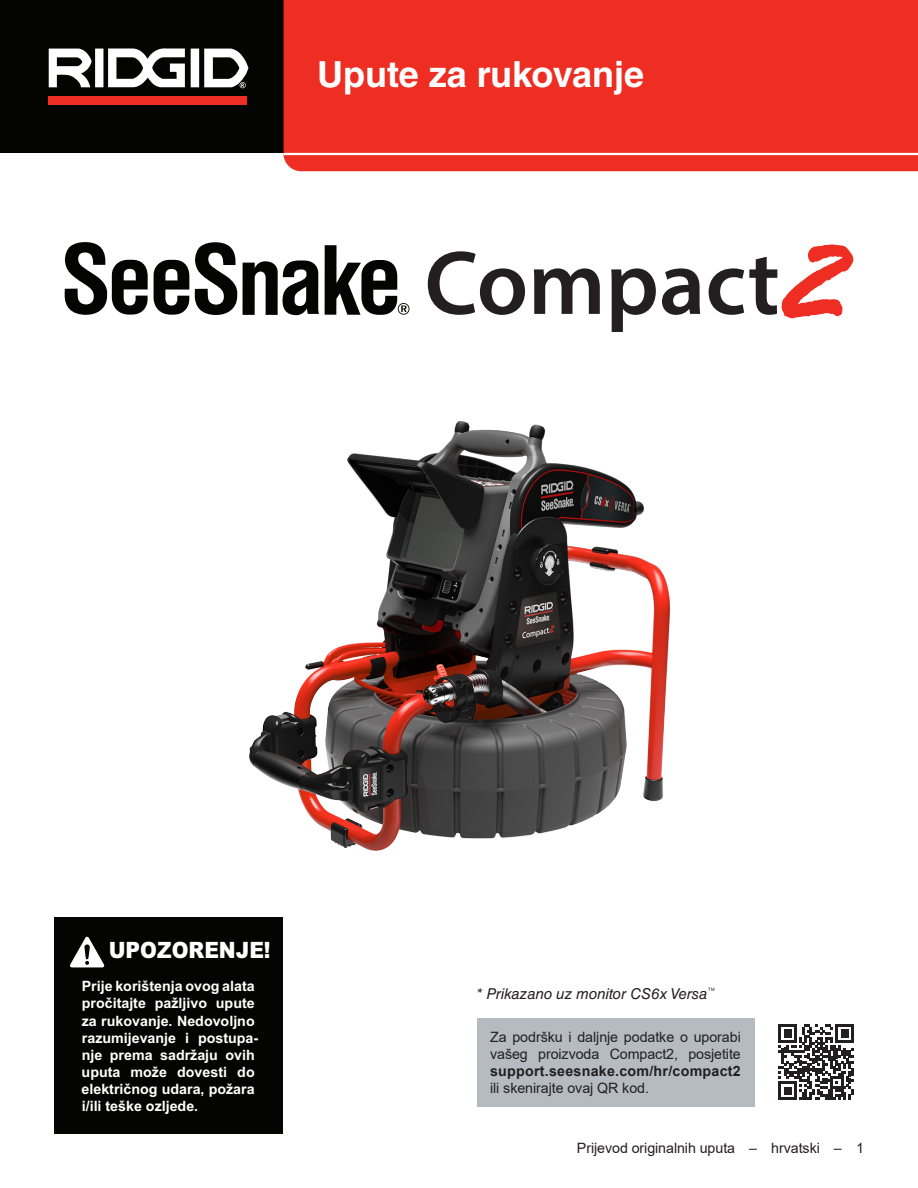
<style>
.page{position:relative;width:918px;height:1188px;background:#fff}
.page>*{position:absolute;margin:0;border:0;box-sizing:border-box;transform-origin:0 0}
.t1{font:700 36px "Helvetica LT Std";color:#fff}
.t2{font:900 22.5px "Arial";color:#fff;scale:.9 1}
.t3{font:italic 15px "Helvetica LT Std";color:#231f20}
.t4{font:700 14.25px/17.1px "Arial";color:#fff}
.t5{font:14.25px/17.1px "Arial";letter-spacing:-.005em;color:#231f20}
.t6{font:700 14.25px "Arial";letter-spacing:.015em;color:#231f20}
</style>
<div class="page">
<div style="left:0;top:0;width:297px;height:153px;background:#040503"></div>
<div style="left:283px;top:0;width:635px;height:171px;background:#ee2e22"></div>
<svg style="left:49px;top:48px;width:199px;height:40px"></svg>
<div style="left:49px;top:96px;width:198px;height:9px;background:#ee2e22"></div>
<hr style="left:284px;top:153px;width:634px;height:2px;background:#fff">
<div style="left:54px;top:918px;width:228px;height:216px;background:#040503"></div>
<svg style="left:70px;top:937px;width:34px;height:30px"></svg>
<div style="left:477px;top:1018px;width:277px;height:88px;background:#b5bbc0"></div>
<svg style="left:779px;top:1025px;width:75px;height:75px"></svg>
<svg style="left:428px;top:251px;width:97px;height:64px"></svg>
<svg style="left:534px;top:268px;width:66px;height:46px"></svg>
<svg style="left:611px;top:268px;width:45px;height:64px"></svg>
<svg style="left:662px;top:268px;width:38px;height:47px"></svg>
<svg style="left:709px;top:244px;width:144px;height:74px"></svg>
<svg style="left:65px;top:242px;width:344px;height:73px"></svg>
<img style="left:249px;top:421px;width:421px;height:430px">
<h1 class="t1" style="left:317px;top:52px;width:329px">Upute za rukovanje</h1>
<h2 class="t2" style="left:109px;top:934px;width:181px">UPOZORENJE!</h2>
<p class="t4" style="left:82px;top:978px;width:178px">Prije korištenja ovog alata pročitajte pažljivo upute za rukovanje. Nedovoljno razumijevanje i postupa&shy;nje prema sadržaju ovih uputa može dovesti do električnog udara, požara i/ili teške ozljede.</p>
<p class="t3" style="left:477px;top:985px;width:241px">* Prikazano uz monitor CS6x Versa<sup>™</sup></p>
<p class="t5" style="left:490px;top:1028px;width:252px">Za podršku i daljnje podatke o uporabi vašeg proizvoda Compact2, posjetite</p>
<p class="t6" style="left:490px;top:1061px;width:252px">support.seesnake.com/hr/compact2</p>
<p class="t5" style="left:490px;top:1079px;width:160px">ili skenirajte ovaj QR kod.</p>
<p class="t5" style="left:577px;top:1139px;width:288px">Prijevod originalnih uputa – hrvatski – 1</p>
</div>
